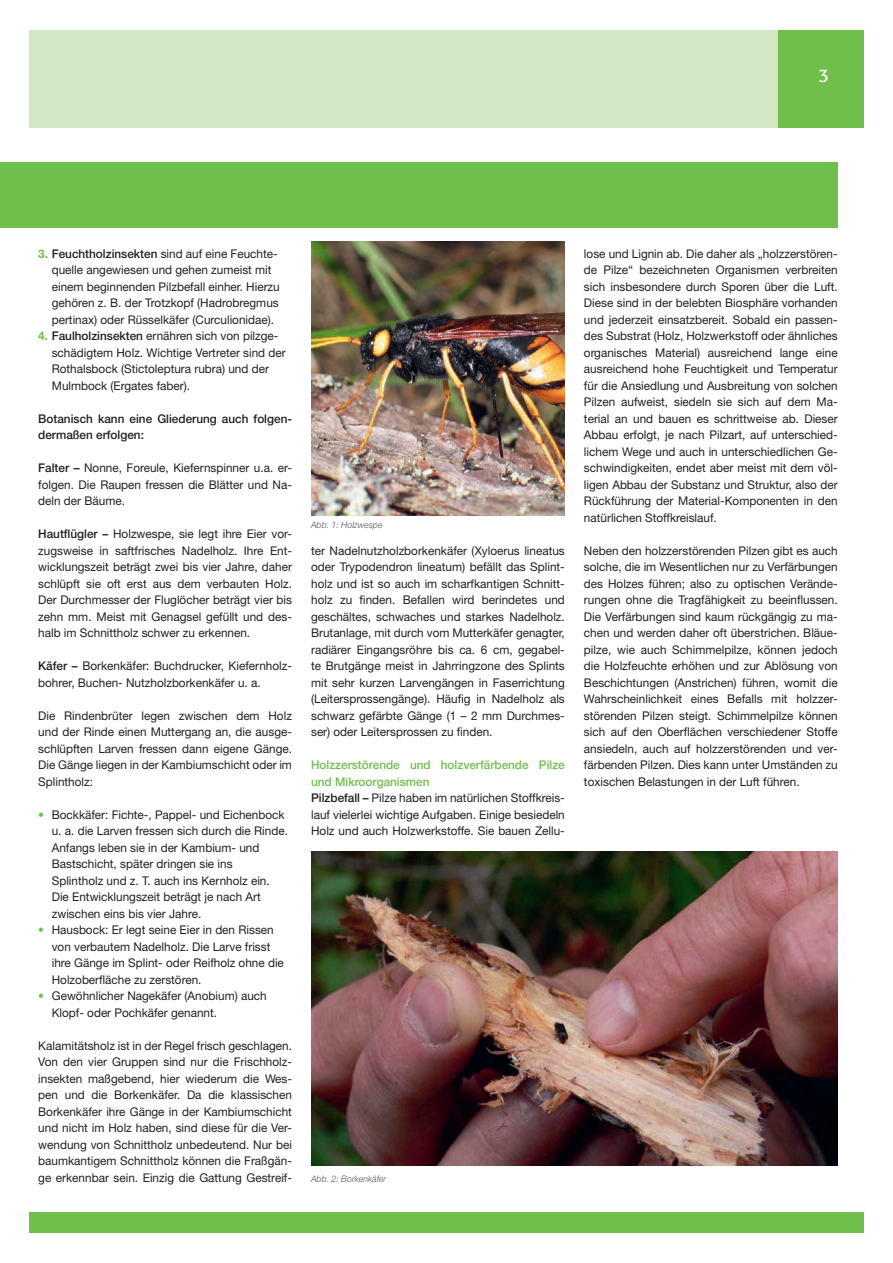
<style>
.page{position:relative;width:893px;height:1263px;background:#fff}
.page>*{position:absolute;margin:0;border:0;box-sizing:border-box;transform-origin:0 0}
.t1{font:18px "Formata";color:#fff}
.t2{font:12px/16.5px "Helvetica Neue";color:#231f20;text-align:justify}
.t3{font:500 12px/16.5px "Helvetica Neue CE";color:#70bf4c}
.t4{font:500 12px/16.5px "Helvetica Neue CE";color:#231f20}
.t5{font:italic 300 9px "Helvetica Neue CE";letter-spacing:-.005em;color:#57585a}
.s1{font-family:"Helvetica Neue CE";font-weight:700;color:#70bf4c}
.s2{font-family:"Helvetica Neue CE";font-weight:500}
.s3{color:#70bf4c}
</style>
<div class="page">
<div style="left:30px;top:30px;width:833px;height:98px;background:#d2e7c3"></div>
<div style="left:778px;top:30px;width:85px;height:98px;background:#70bf4c"></div>
<div style="left:29px;top:1212px;width:834px;height:20px;background:#70bf4c"></div>
<div style="left:0;top:162px;width:838px;height:66px;background:#70bf4c"></div>
<img style="left:311px;top:241px;width:254px;height:274px">
<img style="left:311px;top:852px;width:527px;height:313px">
<h1 class="t1" style="left:819px;top:65px;width:12px">3</h1>
<p class="t2" style="left:52px;top:245px;width:230px;text-align:left;text-indent:-14px"><span class="s1">3.</span> <span class="s2">Feuchtholzinsekten</span> sind auf eine Feuchte&shy;quelle angewiesen und gehen zumeist mit einem beginnenden Pilzbefall einher. Hierzu gehören z. B. der Trotzkopf (Hadrobregmus pertinax) oder Rüsselkäfer (Curculionidae).</p>
<p class="t2" style="left:52px;top:327px;width:235px;text-align:left;text-indent:-14px"><span class="s1">4.</span> <span class="s2">Faulholzinsekten</span> ernähren sich von pilzge&shy;schädigtem Holz. Wichtige Vertreter sind der Rothalsbock (Stictoleptura rubra) und der Mulmbock (Ergates faber).</p>
<p class="t4" style="left:38px;top:410px;width:255px">Botanisch kann eine Gliederung auch folgen&shy;dermaßen erfolgen:</p>
<p class="t2" style="left:38px;top:459px;width:255px"><span class="s2">Falter –</span> Nonne, Foreule, Kiefernspinner u.a. er&shy;folgen. Die Raupen fressen die Blätter und Na&shy;deln der Bäume.</p>
<p class="t2" style="left:38px;top:525px;width:255px"><span class="s2">Hautflügler –</span> Holzwespe, sie legt ihre Eier vor&shy;zugsweise in saftfrisches Nadelholz. Ihre Ent&shy;wicklungszeit beträgt zwei bis vier Jahre, daher schlüpft sie oft erst aus dem verbauten Holz.<br>Der Durchmesser der Fluglöcher beträgt vier bis zehn mm. Meist mit Genagsel gefüllt und des&shy;halb im Schnittholz schwer zu erkennen.</p>
<p class="t2" style="left:38px;top:657px;width:255px"><span class="s2">Käfer –</span> Borkenkäfer: Buchdrucker, Kiefernholz&shy;bohrer, Buchen- Nutzholzborkenkäfer u. a.</p>
<p class="t2" style="left:38px;top:707px;width:255px">Die Rindenbrüter legen zwischen dem Holz und der Rinde einen Muttergang an, die ausge&shy;schlüpften Larven fressen dann eigene Gänge.<br>Die Gänge liegen in der Kambiumschicht oder im Splintholz:</p>
<p class="t2" style="left:52px;top:806px;width:238px;text-align:left;text-indent:-14px"><span class="s3">•</span> Bockkäfer: Fichte-, Pappel- und Eichenbock u. a. die Larven fressen sich durch die Rinde.<br>Anfangs leben sie in der Kambium- und Bastschicht, später dringen sie ins<br>Splintholz und z. T. auch ins Kernholz ein.<br>Die Entwicklungszeit beträgt je nach Art zwischen eins bis vier Jahre.</p>
<p class="t2" style="left:52px;top:921px;width:234px;text-align:left;text-indent:-14px"><span class="s3">•</span> Hausbock: Er legt seine Eier in den Rissen von verbautem Nadelholz. Die Larve frisst ihre Gänge im Splint- oder Reifholz ohne die Holzoberfläche zu zerstören.</p>
<p class="t2" style="left:52px;top:987px;width:216px;text-indent:-14px"><span class="s3">•</span> Gewöhnlicher Nagekäfer (Anobium) auch<br>Klopf- oder Pochkäfer genannt.</p>
<p class="t2" style="left:38px;top:1037px;width:255px">Kalamitätsholz ist in der Regel frisch geschlagen.<br>Von den vier Gruppen sind nur die Frischholz&shy;insekten maßgebend, hier wiederum die Wes&shy;pen und die Borkenkäfer. Da die klassischen Borkenkäfer ihre Gänge in der Kambiumschicht und nicht im Holz haben, sind diese für die Ver&shy;wendung von Schnittholz unbedeutend. Nur bei baumkantigem Schnittholz können die Fraßgän&shy;ge erkennbar sein. Einzig die Gattung Gestreif-</p>
<p class="t5" style="left:311px;top:520px;width:73px">Abb. 1: Holzwespe</p>
<p class="t2" style="left:311px;top:542px;width:255px">ter Nadelnutzholzborkenkäfer (Xyloerus lineatus oder Trypodendron lineatum) befällt das Splint&shy;holz und ist so auch im scharfkantigen Schnitt&shy;holz zu finden. Befallen wird berindetes und geschältes, schwaches und starkes Nadelholz.<br>Brutanlage, mit durch vom Mutterkäfer genagter, radiärer Eingangsröhre bis ca. 6 cm, gegabel&shy;te Brutgänge meist in Jahrringzone des Splints mit sehr kurzen Larvengängen in Faserrichtung (Leitersprossengänge). Häufig in Nadelholz als schwarz gefärbte Gänge (1 – 2 mm Durchmes&shy;ser) oder Leitersprossen zu finden.</p>
<p class="t3" style="left:311px;top:757px;width:255px">Holzzerstörende und holzverfärbende Pilze und Mikroorganismen</p>
<p class="t2" style="left:311px;top:789px;width:255px"><span class="s2">Pilzbefall –</span> Pilze haben im natürlichen Stoffkreis&shy;lauf vielerlei wichtige Aufgaben. Einige besiedeln Holz und auch Holzwerkstoffe. Sie bauen Zellu-</p>
<p class="t5" style="left:311px;top:1173px;width:77px">Abb. 2: Borkenkäfer</p>
<p class="t2" style="left:584px;top:245px;width:255px">lose und Lignin ab. Die daher als „holzzerstören&shy;de Pilze“ bezeichneten Organismen verbreiten sich insbesondere durch Sporen über die Luft.<br>Diese sind in der belebten Biosphäre vorhanden und jederzeit einsatzbereit. Sobald ein passen&shy;des Substrat (Holz, Holzwerkstoff oder ähnliches organisches Material) ausreichend lange eine ausreichend hohe Feuchtigkeit und Temperatur für die Ansiedlung und Ausbreitung von solchen Pilzen aufweist, siedeln sie sich auf dem Ma&shy;terial an und bauen es schrittweise ab. Dieser Abbau erfolgt, je nach Pilzart, auf unterschied&shy;lichem Wege und auch in unterschiedlichen Ge&shy;schwindigkeiten, endet aber meist mit dem völ&shy;ligen Abbau der Substanz und Struktur, also der Rückführung der Material-Komponenten in den natürlichen Stoffkreislauf.</p>
<p class="t2" style="left:584px;top:542px;width:255px">Neben den holzzerstörenden Pilzen gibt es auch solche, die im Wesentlichen nur zu Verfärbungen des Holzes führen; also zu optischen Verände&shy;rungen ohne die Tragfähigkeit zu beeinflussen.<br>Die Verfärbungen sind kaum rückgängig zu ma&shy;chen und werden daher oft überstrichen. Bläue&shy;pilze, wie auch Schimmelpilze, können jedoch die Holzfeuchte erhöhen und zur Ablösung von Beschichtungen (Anstrichen) führen, womit die Wahrscheinlichkeit eines Befalls mit holzzer&shy;störenden Pilzen steigt. Schimmelpilze können sich auf den Oberflächen verschiedener Stoffe ansiedeln, auch auf holzzerstörenden und ver&shy;färbenden Pilzen. Dies kann unter Umständen zu toxischen Belastungen in der Luft führen.</p>
</div>
